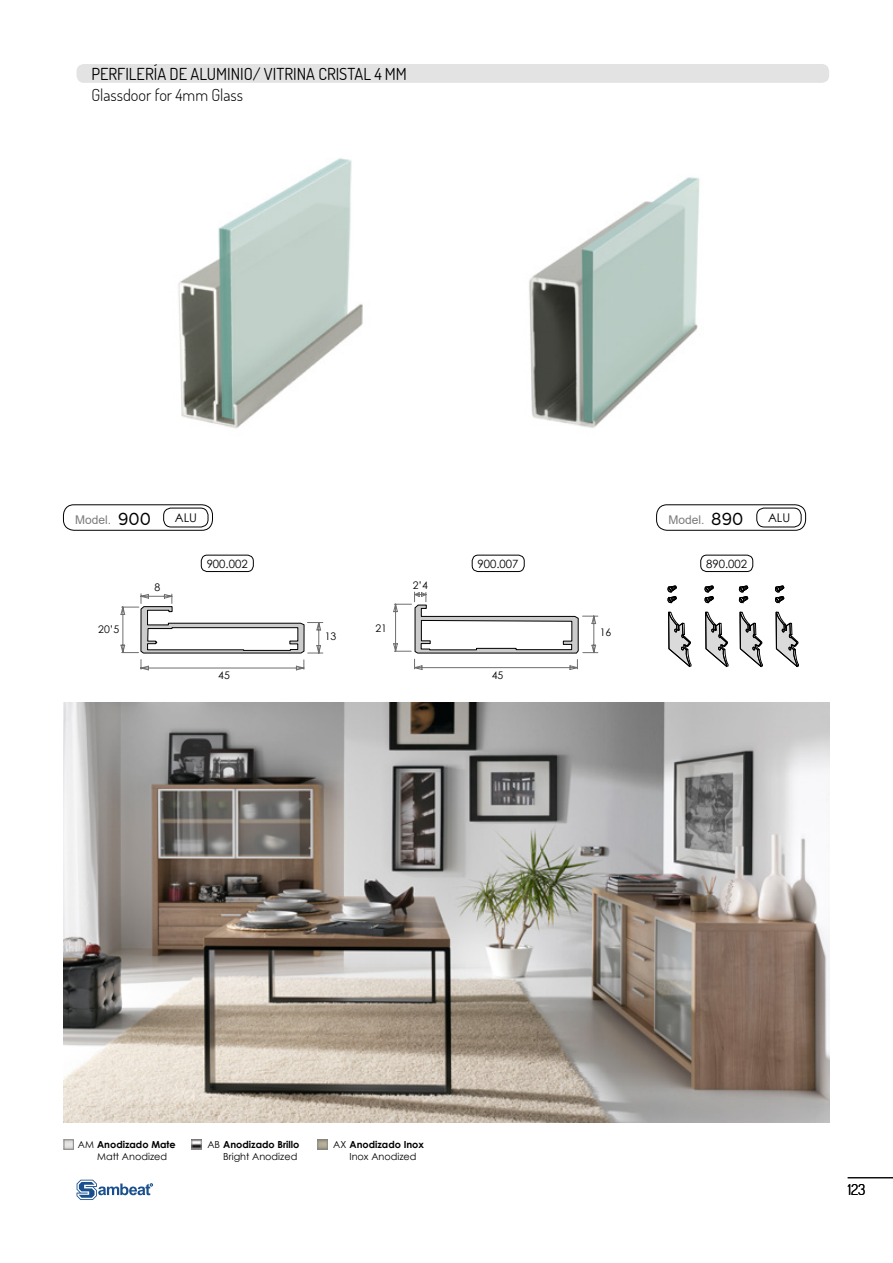
<style>
.page{position:relative;width:893px;height:1263px;background:#fff}
.page>*{position:absolute;margin:0;border:0;box-sizing:border-box;transform-origin:0 0}
.t1{font:16.5px "Dosis";color:#000}
.t2{font:300 16.5px "Dosis";color:#000}
.t3{font:15px "Dosis";color:#000}
.t4{font:12px "Arial";color:#7c7b7b}
.t5{font:12px "Century Gothic";color:#000}
.t6{font:11.4px "Century Gothic";color:#000}
.t7{font:10.5px "Century Gothic";color:#000}
.t8{font:9.75px/11.7px "Century Gothic";color:#000}
.s1{font-family:"Linotte";font-size:18px;color:#000}
.s2{font-weight:700}
</style>
<div class="page">
<svg style="left:77px;top:1180px;width:76px;height:20px"></svg>
<hr style="left:848px;top:1177px;width:45px;height:1px;background:#000">
<div style="left:77px;top:64px;width:752px;height:19px;background:#e3e3e3;border-radius:8px"></div>
<img style="left:178px;top:158px;width:175px;height:271px">
<img style="left:353px;top:177px;width:424px;height:333px">
<div style="left:63px;top:505px;width:150px;height:25px;border:1px solid #000;border-radius:10px"></div>
<div style="left:163px;top:508px;width:45px;height:19px;border:1px solid #000;border-radius:8px"></div>
<div style="left:657px;top:505px;width:149px;height:25px;background:#fff;border-radius:10px"></div>
<div style="left:656px;top:505px;width:150px;height:25px;border:1px solid #000;border-radius:10px"></div>
<div style="left:757px;top:508px;width:44px;height:19px;border:1px solid #000;border-radius:8px"></div>
<svg style="left:66px;top:1141px;width:6px;height:6px"></svg>
<div style="left:64px;top:1139px;width:10px;height:10px;border:1px solid #878787"></div>
<svg style="left:194px;top:1141px;width:5px;height:6px"></svg>
<div style="left:192px;top:1139px;width:9px;height:10px;border:1px solid #878787"></div>
<svg style="left:320px;top:1141px;width:5px;height:6px"></svg>
<div style="left:318px;top:1139px;width:9px;height:10px;border:1px solid #878787"></div>
<div style="left:472px;top:555px;width:52px;height:17px;border:1px solid #000;border-radius:6px"></div>
<div style="left:201px;top:555px;width:53px;height:17px;border:1px solid #000;border-radius:6px"></div>
<div style="left:701px;top:555px;width:52px;height:17px;border:1px solid #000;border-radius:6px"></div>
<svg style="left:668px;top:612px;width:23px;height:55px"></svg>
<svg style="left:668px;top:586px;width:8px;height:17px"></svg>
<svg style="left:705px;top:612px;width:23px;height:55px"></svg>
<svg style="left:705px;top:586px;width:8px;height:17px"></svg>
<svg style="left:740px;top:612px;width:23px;height:55px"></svg>
<svg style="left:739px;top:586px;width:9px;height:17px"></svg>
<svg style="left:776px;top:612px;width:23px;height:55px"></svg>
<svg style="left:775px;top:586px;width:9px;height:17px"></svg>
<svg style="left:121px;top:593px;width:202px;height:77px"></svg>
<svg style="left:393px;top:592px;width:205px;height:78px"></svg>
<img style="left:63px;top:702px;width:766px;height:420px">
<h1 class="t1" style="left:91px;top:63px;width:317px">PERFILERÍA DE ALUMINIO/ VITRINA CRISTAL 4 MM</h1>
<h1 class="t2" style="left:91px;top:84px;width:153px">Glassdoor for 4mm Glass</h1>
<p class="t4" style="left:75px;top:512px;width:77px">Model. <span class="s1">900</span></p>
<p class="t5" style="left:175px;top:509px;width:24px">ALU</p>
<p class="t4" style="left:668px;top:512px;width:76px">Model. <span class="s1">890</span></p>
<p class="t5" style="left:768px;top:509px;width:24px">ALU</p>
<p class="t7" style="left:98px;top:622px;width:23px">20’5</p>
<p class="t7" style="left:155px;top:580px;width:7px">8</p>
<p class="t6" style="left:207px;top:556px;width:43px">900.002</p>
<p class="t6" style="left:478px;top:556px;width:43px">900.007</p>
<p class="t6" style="left:706px;top:556px;width:43px">890.002</p>
<p class="t7" style="left:218px;top:668px;width:13px">45</p>
<p class="t7" style="left:325px;top:629px;width:13px">13</p>
<p class="t7" style="left:375px;top:620px;width:13px">21</p>
<p class="t7" style="left:413px;top:578px;width:17px">2’4</p>
<p class="t7" style="left:492px;top:668px;width:13px">45</p>
<p class="t7" style="left:600px;top:624px;width:13px">16</p>
<p class="t8" style="left:97px;top:1139px;width:80px;text-indent:-19px">AM <span class="s2">Anodizado Mate<br></span>Matt Anodized</p>
<p class="t8" style="left:207px;top:1139px;width:94px;text-align:right">AB <span class="s2">Anodizado Brillo<br></span>Bright Anodized</p>
<p class="t8" style="left:349px;top:1139px;width:76px;text-indent:-16px">AX <span class="s2">Anodizado Inox<br></span>Inox Anodized</p>
<h2 class="t3" style="left:848px;top:1180px;width:19px">123</h2>
</div>
